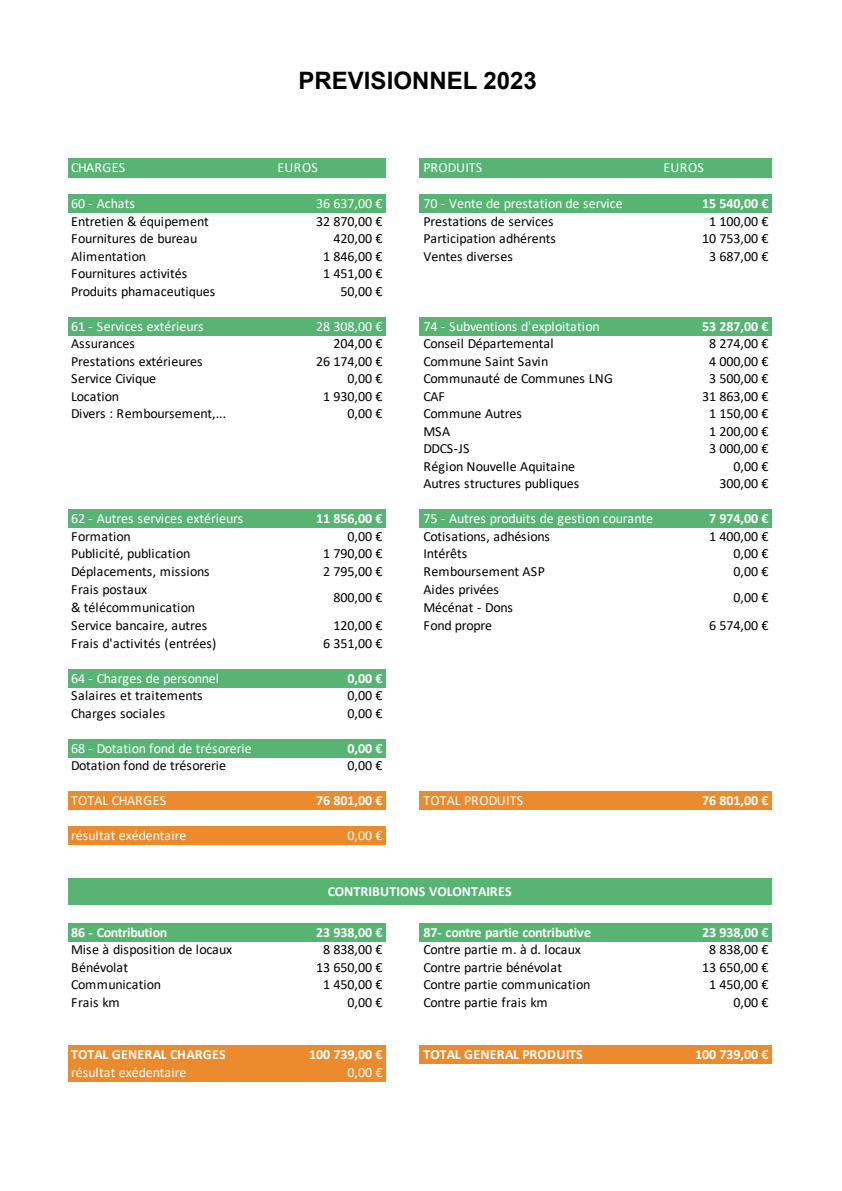
<style>
.page{position:relative;width:842px;height:1191px;background:#fff}
.page>*{position:absolute;margin:0;border:0;box-sizing:border-box;transform-origin:0 0}
.t1{font:700 24px "Arial";color:#000}
.t2{font:14px/17.4px "Calibri";letter-spacing:-.005em;color:#000}
.t3{font:14px "Calibri";color:#fff}
.t4{font:700 14px "Calibri";letter-spacing:-.005em;color:#fff}
.t5{font:14px "Calibri";letter-spacing:-.025em;color:#000}
.t6{font:14px "Calibri";letter-spacing:.02em;color:#000}
.t7{font:700 14px "Calibri";letter-spacing:-.025em;color:#fff}
</style>
<div class="page">
<div style="left:69px;top:158px;width:317px;height:20px;background:#57b473"></div>
<div style="left:420px;top:158px;width:352px;height:20px;background:#57b473"></div>
<div style="left:69px;top:194px;width:317px;height:19px;background:#57b473"></div>
<div style="left:420px;top:194px;width:352px;height:19px;background:#57b473"></div>
<div style="left:69px;top:317px;width:317px;height:18px;background:#57b473"></div>
<div style="left:420px;top:317px;width:352px;height:18px;background:#57b473"></div>
<div style="left:69px;top:509px;width:317px;height:19px;background:#57b473"></div>
<div style="left:420px;top:509px;width:352px;height:19px;background:#57b473"></div>
<div style="left:69px;top:669px;width:317px;height:18px;background:#57b473"></div>
<div style="left:69px;top:738px;width:317px;height:19px;background:#57b473"></div>
<div style="left:69px;top:791px;width:317px;height:19px;background:#eb8b2d"></div>
<div style="left:420px;top:791px;width:352px;height:19px;background:#eb8b2d"></div>
<div style="left:69px;top:826px;width:317px;height:18px;background:#eb8b2d"></div>
<div style="left:69px;top:878px;width:703px;height:27px;background:#57b473"></div>
<div style="left:69px;top:923px;width:317px;height:18px;background:#57b473"></div>
<div style="left:420px;top:923px;width:352px;height:18px;background:#57b473"></div>
<div style="left:69px;top:1045px;width:317px;height:19px;background:#eb8b2d"></div>
<div style="left:420px;top:1045px;width:352px;height:19px;background:#eb8b2d"></div>
<div style="left:69px;top:1062px;width:317px;height:19px;background:#eb8b2d"></div>
<h1 class="t1" style="left:299px;top:65px;width:240px">PREVISIONNEL 2023</h1>
<p class="t3" style="left:71px;top:158px;width:56px">CHARGES</p>
<p class="t3" style="left:278px;top:158px;width:42px">EUROS</p>
<p class="t3" style="left:423px;top:158px;width:60px">PRODUITS</p>
<p class="t3" style="left:664px;top:158px;width:42px">EUROS</p>
<p class="t3" style="left:71px;top:194px;width:65px">60 - Achats</p>
<p class="t3" style="left:316px;top:194px;width:68px">36 637,00 €</p>
<p class="t3" style="left:423px;top:194px;width:201px">70 - Vente de prestation de service</p>
<p class="t4" style="left:702px;top:194px;width:68px">15 540,00 €</p>
<p class="t2" style="left:71px;top:212px;width:139px">Entretien &amp; équipement</p>
<p class="t2" style="left:316px;top:212px;width:68px">32 870,00 €</p>
<p class="t2" style="left:423px;top:212px;width:132px">Prestations de services</p>
<p class="t2" style="left:709px;top:212px;width:61px">1 100,00 €</p>
<p class="t2" style="left:71px;top:230px;width:128px">Fournitures de bureau</p>
<p class="t2" style="left:333px;top:230px;width:51px">420,00 €</p>
<p class="t2" style="left:423px;top:230px;width:134px">Participation adhérents</p>
<p class="t2" style="left:702px;top:230px;width:68px">10 753,00 €</p>
<p class="t2" style="left:71px;top:247px;width:77px">Alimentation</p>
<p class="t2" style="left:323px;top:247px;width:61px">1 846,00 €</p>
<p class="t2" style="left:423px;top:247px;width:91px">Ventes diverses</p>
<p class="t2" style="left:709px;top:247px;width:61px">3 687,00 €</p>
<p class="t2" style="left:71px;top:265px;width:118px">Fournitures activités</p>
<p class="t2" style="left:323px;top:265px;width:61px">1 451,00 €</p>
<p class="t2" style="left:71px;top:282px;width:146px">Produits phamaceutiques</p>
<p class="t2" style="left:340px;top:282px;width:44px">50,00 €</p>
<p class="t3" style="left:71px;top:316px;width:134px">61 - Services extérieurs</p>
<p class="t3" style="left:316px;top:316px;width:68px">28 308,00 €</p>
<p class="t3" style="left:423px;top:316px;width:178px">74 - Subventions d'exploitation</p>
<p class="t4" style="left:702px;top:316px;width:68px">53 287,00 €</p>
<p class="t2" style="left:71px;top:334px;width:65px">Assurances</p>
<p class="t2" style="left:333px;top:334px;width:51px">204,00 €</p>
<p class="t2" style="left:423px;top:334px;width:132px">Conseil Départemental</p>
<p class="t2" style="left:709px;top:334px;width:61px">8 274,00 €</p>
<p class="t2" style="left:71px;top:352px;width:133px">Prestations extérieures</p>
<p class="t2" style="left:316px;top:352px;width:68px">26 174,00 €</p>
<p class="t6" style="left:423px;top:351px;width:127px">Commune Saint Savin</p>
<p class="t2" style="left:709px;top:352px;width:61px">4 000,00 €</p>
<p class="t2" style="left:71px;top:369px;width:87px">Service Civique</p>
<p class="t2" style="left:347px;top:369px;width:37px">0,00 €</p>
<p class="t5" style="left:423px;top:369px;width:191px">Communauté de Communes LNG</p>
<p class="t2" style="left:709px;top:369px;width:61px">3 500,00 €</p>
<p class="t2" style="left:71px;top:387px;width:50px">Location</p>
<p class="t2" style="left:323px;top:387px;width:61px">1 930,00 €</p>
<p class="t2" style="left:423px;top:387px;width:23px">CAF</p>
<p class="t2" style="left:702px;top:387px;width:68px">31 863,00 €</p>
<p class="t2" style="left:71px;top:404px;width:157px">Divers : Remboursement,...</p>
<p class="t2" style="left:347px;top:404px;width:37px">0,00 €</p>
<p class="t2" style="left:423px;top:404px;width:100px">Commune Autres</p>
<p class="t2" style="left:709px;top:404px;width:61px">1 150,00 €</p>
<p class="t2" style="left:423px;top:422px;width:28px">MSA</p>
<p class="t2" style="left:709px;top:422px;width:61px">1 200,00 €</p>
<p class="t2" style="left:423px;top:439px;width:48px">DDCS-JS</p>
<p class="t2" style="left:709px;top:439px;width:61px">3 000,00 €</p>
<p class="t2" style="left:423px;top:457px;width:153px">Région Nouvelle Aquitaine</p>
<p class="t2" style="left:734px;top:457px;width:37px">0,00 €</p>
<p class="t2" style="left:423px;top:474px;width:157px">Autres structures publiques</p>
<p class="t2" style="left:720px;top:474px;width:51px">300,00 €</p>
<p class="t3" style="left:71px;top:509px;width:174px">62 - Autres services extérieurs</p>
<p class="t4" style="left:316px;top:508px;width:68px">11 856,00 €</p>
<p class="t3" style="left:423px;top:509px;width:231px">75 - Autres produits de gestion courante</p>
<p class="t4" style="left:709px;top:508px;width:61px">7 974,00 €</p>
<p class="t2" style="left:71px;top:527px;width:61px">Formation</p>
<p class="t2" style="left:347px;top:527px;width:37px">0,00 €</p>
<p class="t2" style="left:423px;top:527px;width:128px">Cotisations, adhésions</p>
<p class="t2" style="left:709px;top:527px;width:61px">1 400,00 €</p>
<p class="t2" style="left:71px;top:544px;width:121px">Publicité, publication</p>
<p class="t2" style="left:323px;top:544px;width:61px">1 790,00 €</p>
<p class="t2" style="left:423px;top:544px;width:45px">Intérêts</p>
<p class="t2" style="left:734px;top:544px;width:37px">0,00 €</p>
<p class="t2" style="left:71px;top:562px;width:140px">Déplacements, missions</p>
<p class="t2" style="left:323px;top:562px;width:61px">2 795,00 €</p>
<p class="t2" style="left:423px;top:562px;width:123px">Remboursement ASP</p>
<p class="t2" style="left:734px;top:562px;width:37px">0,00 €</p>
<p class="t2" style="left:71px;top:580px;width:125px">Frais postaux<br>&amp; télécommunication</p>
<p class="t2" style="left:333px;top:588px;width:51px">800,00 €</p>
<p class="t2" style="left:423px;top:580px;width:91px">Aides privées<br>Mécénat - Dons</p>
<p class="t2" style="left:734px;top:588px;width:37px">0,00 €</p>
<p class="t2" style="left:71px;top:616px;width:138px">Service bancaire, autres</p>
<p class="t2" style="left:333px;top:616px;width:51px">120,00 €</p>
<p class="t5" style="left:423px;top:616px;width:70px">Fond propre</p>
<p class="t2" style="left:709px;top:616px;width:61px">6 574,00 €</p>
<p class="t2" style="left:71px;top:634px;width:147px">Frais d'activités (entrées)</p>
<p class="t2" style="left:323px;top:634px;width:61px">6 351,00 €</p>
<p class="t3" style="left:71px;top:668px;width:149px">64 - Charges de personnel</p>
<p class="t4" style="left:347px;top:668px;width:37px">0,00 €</p>
<p class="t2" style="left:71px;top:686px;width:133px">Salaires et traitements</p>
<p class="t2" style="left:347px;top:686px;width:37px">0,00 €</p>
<p class="t2" style="left:71px;top:704px;width:96px">Charges sociales</p>
<p class="t2" style="left:347px;top:704px;width:37px">0,00 €</p>
<p class="t3" style="left:71px;top:738px;width:182px">68 - Dotation fond de trésorerie</p>
<p class="t4" style="left:347px;top:738px;width:37px">0,00 €</p>
<p class="t2" style="left:71px;top:756px;width:157px">Dotation fond de trésorerie</p>
<p class="t2" style="left:347px;top:756px;width:37px">0,00 €</p>
<p class="t3" style="left:71px;top:790px;width:97px">TOTAL CHARGES</p>
<p class="t4" style="left:316px;top:790px;width:68px">76 801,00 €</p>
<p class="t3" style="left:423px;top:790px;width:101px">TOTAL PRODUITS</p>
<p class="t4" style="left:702px;top:790px;width:68px">76 801,00 €</p>
<p class="t3" style="left:71px;top:825px;width:117px">résultat exédentaire</p>
<p class="t3" style="left:347px;top:825px;width:37px">0,00 €</p>
<p class="t4" style="left:328px;top:881px;width:185px">CONTRIBUTIONS VOLONTAIRES</p>
<p class="t7" style="left:71px;top:922px;width:98px">86 - Contribution</p>
<p class="t4" style="left:316px;top:922px;width:68px">23 938,00 €</p>
<p class="t4" style="left:423px;top:922px;width:169px">87- contre partie contributive</p>
<p class="t4" style="left:702px;top:922px;width:68px">23 938,00 €</p>
<p class="t2" style="left:71px;top:940px;width:163px">Mise à disposition de locaux</p>
<p class="t2" style="left:323px;top:940px;width:61px">8 838,00 €</p>
<p class="t2" style="left:423px;top:940px;width:159px">Contre partie m. à d. locaux</p>
<p class="t2" style="left:709px;top:940px;width:61px">8 838,00 €</p>
<p class="t2" style="left:71px;top:958px;width:59px">Bénévolat</p>
<p class="t2" style="left:316px;top:958px;width:68px">13 650,00 €</p>
<p class="t2" style="left:423px;top:958px;width:140px">Contre partrie bénévolat</p>
<p class="t2" style="left:702px;top:958px;width:68px">13 650,00 €</p>
<p class="t2" style="left:71px;top:975px;width:92px">Communication</p>
<p class="t2" style="left:323px;top:975px;width:61px">1 450,00 €</p>
<p class="t2" style="left:423px;top:975px;width:169px">Contre partie communication</p>
<p class="t2" style="left:709px;top:975px;width:61px">1 450,00 €</p>
<p class="t2" style="left:71px;top:993px;width:50px">Frais km</p>
<p class="t2" style="left:347px;top:993px;width:37px">0,00 €</p>
<p class="t2" style="left:423px;top:993px;width:126px">Contre partie frais km</p>
<p class="t2" style="left:734px;top:993px;width:37px">0,00 €</p>
<p class="t4" style="left:71px;top:1044px;width:156px">TOTAL GENERAL CHARGES</p>
<p class="t4" style="left:309px;top:1044px;width:75px">100 739,00 €</p>
<p class="t4" style="left:423px;top:1044px;width:161px">TOTAL GENERAL PRODUITS</p>
<p class="t4" style="left:695px;top:1044px;width:75px">100 739,00 €</p>
<p class="t3" style="left:71px;top:1062px;width:117px">résultat exédentaire</p>
<p class="t3" style="left:347px;top:1062px;width:37px">0,00 €</p>
</div>
